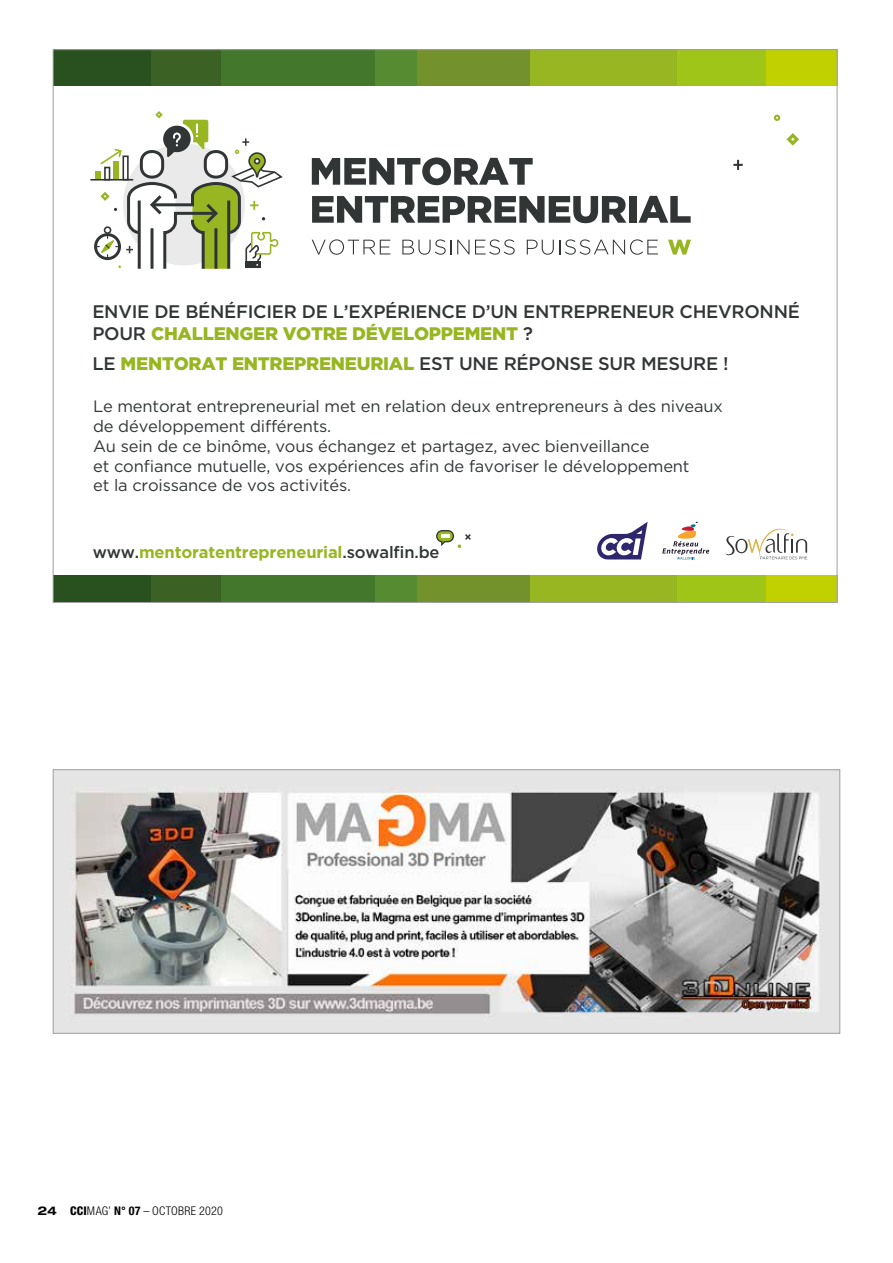
<style>
.page{position:relative;width:893px;height:1263px;background:#fff}
.page>*{position:absolute;margin:0;border:0;box-sizing:border-box;transform-origin:0 0}
.t1{font:500 18.15px/21.8px "Gotham";letter-spacing:-.015em;color:#323536}
.t2{font:16.5px/19.8px "Gotham";letter-spacing:-.01em;color:#323536}
.t3{font:700 16.5px "Gotham";letter-spacing:-.01em;color:#97b621}
.t4{font:300 condensed 12px "Helvetica Neue LT Std";letter-spacing:.02em;color:#000}
.s1{font-weight:900;color:#97b621}
.s2{font-weight:500;color:#323536}
.s3{font-weight:700;font-stretch:expanded}
.s4{font-weight:800}
.s5{font-style:inherit}
.s6{font-weight:700}
</style>
<div class="page">
<hr style="left:892px;top:0;width:1px;height:1263px;background:#e3e3e3">
<svg style="left:436px;top:530px;width:35px;height:18px"></svg>
<div style="left:730px;top:50px;width:107px;height:36px;background:#c1d100"></div>
<div style="left:573px;top:50px;width:192px;height:36px;background:#a0c519"></div>
<div style="left:53px;top:50px;width:113px;height:36px;background:#29501f"></div>
<div style="left:151px;top:50px;width:76px;height:36px;background:#3c6125"></div>
<div style="left:221px;top:50px;width:160px;height:36px;background:#43772c"></div>
<div style="left:375px;top:50px;width:57px;height:36px;background:#568b31"></div>
<div style="left:417px;top:50px;width:113px;height:36px;background:#73922c"></div>
<div style="left:530px;top:50px;width:147px;height:36px;background:#97b621"></div>
<div style="left:730px;top:575px;width:107px;height:27px;background:#c1d100"></div>
<div style="left:573px;top:575px;width:192px;height:27px;background:#a0c519"></div>
<div style="left:53px;top:575px;width:113px;height:27px;background:#29501f"></div>
<div style="left:151px;top:575px;width:76px;height:27px;background:#3c6125"></div>
<div style="left:221px;top:575px;width:160px;height:27px;background:#43772c"></div>
<div style="left:375px;top:575px;width:57px;height:27px;background:#568b31"></div>
<div style="left:417px;top:575px;width:113px;height:27px;background:#73922c"></div>
<div style="left:530px;top:575px;width:147px;height:27px;background:#97b621"></div>
<svg style="left:662px;top:522px;width:47px;height:37px"></svg>
<svg style="left:597px;top:522px;width:51px;height:37px"></svg>
<svg style="left:725px;top:528px;width:82px;height:32px"></svg>
<svg style="left:312px;top:157px;width:221px;height:28px"></svg>
<svg style="left:312px;top:196px;width:314px;height:27px"></svg>
<div style="left:629px;top:196px;width:7px;height:27px;background:#323536"></div>
<svg style="left:638px;top:196px;width:53px;height:27px"></svg>
<svg style="left:312px;top:239px;width:78px;height:16px"></svg>
<svg style="left:402px;top:239px;width:67px;height:16px"></svg>
<svg style="left:475px;top:239px;width:40px;height:16px"></svg>
<svg style="left:527px;top:239px;width:131px;height:16px"></svg>
<svg style="left:668px;top:240px;width:23px;height:15px"></svg>
<svg style="left:94px;top:233px;width:27px;height:27px"></svg>
<div style="left:95px;top:172px;width:6px;height:8px;background:#97b621"></div>
<hr style="left:90px;top:179px;width:43px;height:2px;background:#323536">
<svg style="left:97px;top:111px;width:186px;height:158px"></svg>
<svg style="left:786px;top:133px;width:13px;height:13px"></svg>
<svg style="left:733px;top:160px;width:10px;height:10px"></svg>
<svg style="left:774px;top:115px;width:6px;height:6px"></svg>
<img style="left:55px;top:771px;width:783px;height:261px">
<div style="left:53px;top:769px;width:787px;height:265px;border:1px solid #9ea0a2"></div>
<p class="t1" style="left:92px;top:301px;width:709px">ENVIE DE BÉNÉFICIER DE L’EXPÉRIENCE D’UN ENTREPRENEUR CHEVRONNÉ<br>POUR <span class="s1">CHALLENGER VOTRE DÉVELOPPEMENT</span> ?</p>
<p class="t1" style="left:93px;top:352px;width:638px">LE <span class="s1">MENTORAT ENTREPRENEURIAL</span> EST UNE RÉPONSE SUR MESURE !</p>
<p class="t2" style="left:93px;top:396px;width:631px">Le mentorat entrepreneurial met en relation deux entrepreneurs à des niveaux de développement différents.<br>Au sein de ce binôme, vous échangez et partagez, avec bienveillance<br>et confiance mutuelle, vos expériences afin de favoriser le développement<br>et la croissance de vos activités.</p>
<p class="t3" style="left:93px;top:541px;width:348px"><span class="s2">www.</span>mentoratentrepreneurial<span class="s2">.sowalfin.be</span></p>
<p class="t4" style="left:38px;top:1204px;width:187px"><span class="s3">24</span> <span class="s4">CCI</span><span class="s5">MAG</span>’ <span class="s6">N° 07</span> – OCTOBRE 2020</p>
</div>
